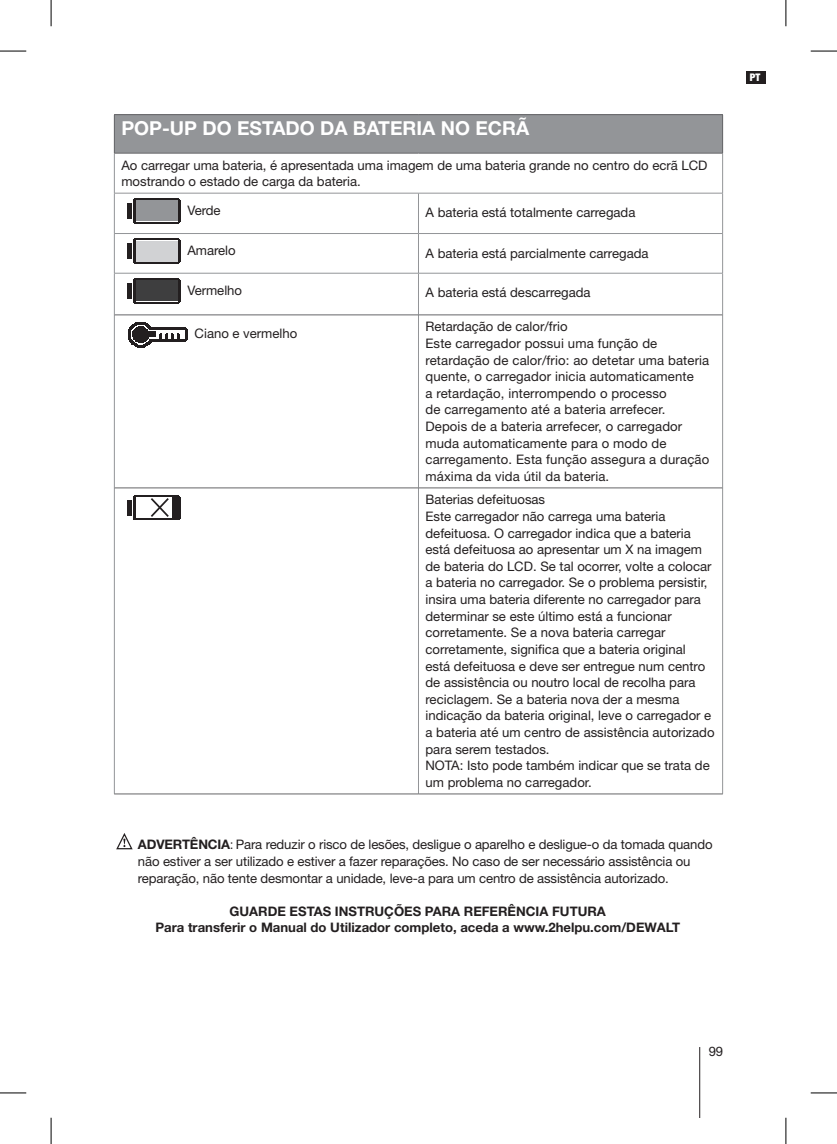
<style>
.page{position:relative;width:837px;height:1144px;background:#fff}
.page>*{position:absolute;margin:0;border:0;box-sizing:border-box;transform-origin:0 0}
.t1{font:700 19.25px "Helvetica Neue LT Std";color:#fff}
.t2{font:13.12px/16.6px "Helvetica Neue LT Std";color:#231f20}
.t3{font:700 13.12px/16.6px "Helvetica Neue LT Std";color:#231f20;text-align:center}
.t4{font:900 condensed 11.38px "Helvetica Neue LT Std";color:#fff}
.s1{font-weight:700}
.s2{font-stretch:condensed}
.s3{font-size:10.5px}
</style>
<div class="page">
<hr style="left:699px;top:1047px;width:1px;height:71px;background:#231f20">
<div style="left:746px;top:72px;width:19px;height:12px;background:#231f20"></div>
<svg style="left:116px;top:833px;width:17px;height:17px"></svg>
<div style="left:114px;top:115px;width:608px;height:38px;background:#939598"></div>
<hr style="left:114px;top:153px;width:1px;height:40px;background:#939598">
<hr style="left:722px;top:153px;width:1px;height:40px;background:#939598">
<hr style="left:114px;top:193px;width:304px;height:1px;background:#939598">
<hr style="left:114px;top:193px;width:1px;height:40px;background:#939598">
<hr style="left:418px;top:193px;width:304px;height:1px;background:#939598">
<hr style="left:418px;top:193px;width:1px;height:40px;background:#939598">
<hr style="left:722px;top:193px;width:1px;height:40px;background:#939598">
<hr style="left:114px;top:233px;width:304px;height:1px;background:#939598">
<hr style="left:114px;top:234px;width:1px;height:39px;background:#939598">
<hr style="left:418px;top:233px;width:304px;height:1px;background:#939598">
<hr style="left:418px;top:234px;width:1px;height:39px;background:#939598">
<hr style="left:722px;top:234px;width:1px;height:39px;background:#939598">
<hr style="left:114px;top:273px;width:304px;height:1px;background:#939598">
<hr style="left:114px;top:273px;width:1px;height:42px;background:#939598">
<hr style="left:418px;top:273px;width:304px;height:1px;background:#939598">
<hr style="left:418px;top:273px;width:1px;height:42px;background:#939598">
<hr style="left:722px;top:273px;width:1px;height:42px;background:#939598">
<hr style="left:114px;top:315px;width:1px;height:173px;background:#939598">
<hr style="left:418px;top:315px;width:1px;height:173px;background:#939598">
<hr style="left:722px;top:315px;width:1px;height:173px;background:#939598">
<hr style="left:114px;top:488px;width:1px;height:306px;background:#939598">
<hr style="left:418px;top:488px;width:1px;height:306px;background:#939598">
<hr style="left:722px;top:488px;width:1px;height:306px;background:#939598">
<hr style="left:114px;top:115px;width:1px;height:38px;background:#656568">
<hr style="left:114px;top:114px;width:304px;height:1px;background:#656568">
<hr style="left:418px;top:114px;width:304px;height:1px;background:#656568">
<hr style="left:114px;top:315px;width:304px;height:1px;background:#656568">
<hr style="left:418px;top:315px;width:304px;height:1px;background:#656568">
<hr style="left:114px;top:488px;width:304px;height:1px;background:#656568">
<hr style="left:418px;top:488px;width:304px;height:1px;background:#656568">
<hr style="left:114px;top:794px;width:304px;height:1px;background:#656568">
<hr style="left:418px;top:794px;width:304px;height:1px;background:#656568">
<hr style="left:722px;top:115px;width:1px;height:38px;background:#656568">
<hr style="left:114px;top:153px;width:304px;height:1px;background:#656568">
<hr style="left:418px;top:153px;width:304px;height:1px;background:#656568">
<hr style="left:134px;top:198px;width:45px;height:2px;background:#231f20">
<hr style="left:128px;top:203px;width:4px;height:15px;background:#231f20">
<div style="left:136px;top:201px;width:41px;height:20px;background:#939598"></div>
<hr style="left:133px;top:200px;width:2px;height:22px;background:#231f20">
<hr style="left:178px;top:200px;width:3px;height:22px;background:#231f20">
<hr style="left:178px;top:199px;width:2px;height:23px;background:#231f20">
<hr style="left:134px;top:222px;width:45px;height:1px;background:#231f20">
<hr style="left:134px;top:238px;width:45px;height:2px;background:#231f20">
<hr style="left:128px;top:243px;width:4px;height:16px;background:#231f20">
<div style="left:136px;top:241px;width:41px;height:20px;background:#d1d2d4"></div>
<hr style="left:133px;top:240px;width:2px;height:22px;background:#231f20">
<hr style="left:178px;top:240px;width:3px;height:22px;background:#231f20">
<hr style="left:178px;top:239px;width:2px;height:24px;background:#231f20">
<hr style="left:134px;top:262px;width:45px;height:2px;background:#231f20">
<hr style="left:134px;top:278px;width:45px;height:2px;background:#231f20">
<hr style="left:128px;top:283px;width:4px;height:15px;background:#231f20">
<div style="left:136px;top:281px;width:41px;height:20px;background:#3e3e3f"></div>
<hr style="left:133px;top:280px;width:2px;height:22px;background:#231f20">
<hr style="left:178px;top:280px;width:3px;height:22px;background:#231f20">
<hr style="left:178px;top:279px;width:2px;height:24px;background:#231f20">
<hr style="left:134px;top:302px;width:45px;height:1px;background:#231f20">
<hr style="left:149px;top:327px;width:35px;height:2px;background:#231f20">
<div style="left:132px;top:331px;width:24px;height:6px;background:#231f20"></div>
<hr style="left:149px;top:340px;width:35px;height:2px;background:#231f20">
<svg style="left:159px;top:328px;width:29px;height:13px"></svg>
<svg style="left:128px;top:322px;width:24px;height:25px"></svg>
<svg style="left:150px;top:498px;width:19px;height:19px"></svg>
<hr style="left:134px;top:495px;width:45px;height:2px;background:#231f20">
<hr style="left:128px;top:500px;width:4px;height:15px;background:#231f20">
<div style="left:172px;top:497px;width:5px;height:21px;background:#231f20"></div>
<hr style="left:133px;top:496px;width:2px;height:22px;background:#231f20">
<hr style="left:178px;top:496px;width:3px;height:22px;background:#231f20">
<hr style="left:178px;top:496px;width:2px;height:23px;background:#231f20">
<hr style="left:134px;top:518px;width:45px;height:2px;background:#231f20">
<svg style="left:0;top:51px;width:26px;height:1px"></svg>
<svg style="left:810px;top:51px;width:26px;height:1px"></svg>
<svg style="left:0;top:1092px;width:26px;height:1px"></svg>
<svg style="left:810px;top:1092px;width:26px;height:1px"></svg>
<svg style="left:51px;top:0;width:1px;height:26px"></svg>
<svg style="left:51px;top:1118px;width:1px;height:26px"></svg>
<svg style="left:785px;top:0;width:1px;height:26px"></svg>
<svg style="left:785px;top:1118px;width:1px;height:26px"></svg>
<h1 class="t1" style="left:121px;top:117px;width:409px">POP-UP DO ESTADO DA BATERIA NO ECRÃ</h1>
<p class="t2" style="left:121px;top:156px;width:587px">Ao carregar uma bateria, é apresentada uma imagem de uma bateria grande no centro do ecrã LCD mostrando o estado de carga da bateria.</p>
<p class="t2" style="left:187px;top:201px;width:35px">Verde</p>
<p class="t2" style="left:425px;top:204px;width:211px">A bateria está totalmente carregada</p>
<p class="t2" style="left:187px;top:242px;width:50px">Amarelo</p>
<p class="t2" style="left:425px;top:245px;width:224px">A bateria está parcialmente carregada</p>
<p class="t2" style="left:187px;top:282px;width:56px">Vermelho</p>
<p class="t2" style="left:425px;top:284px;width:167px">A bateria está descarregada</p>
<p class="t2" style="left:194px;top:325px;width:104px">Ciano e vermelho</p>
<p class="t2" style="left:425px;top:318px;width:285px">Retardação de calor/frio<br>Este carregador possui uma função de retardação de calor/frio: ao detetar uma bateria quente, o carregador inicia automaticamente<br>a retardação, interrompendo o processo<br>de carregamento até a bateria arrefecer.<br>Depois de a bateria arrefecer, o carregador muda automaticamente para o modo de carregamento. Esta função assegura a duração máxima da vida útil da bateria.</p>
<p class="t2" style="left:425px;top:491px;width:290px">Baterias defeituosas<br>Este carregador não carrega uma bateria defeituosa. O carregador indica que a bateria está defeituosa ao apresentar um X na imagem de bateria do LCD. Se tal ocorrer, volte a colocar a bateria no carregador. Se o problema persistir, insira uma bateria diferente no carregador para determinar se este último está a funcionar corretamente. Se a nova bateria carregar corretamente, significa que a bateria original<br>está defeituosa e deve ser entregue num centro de assistência ou noutro local de recolha para reciclagem. Se a bateria nova der a mesma indicação da bateria original, leve o carregador e a bateria até um centro de assistência autorizado para serem testados.<br>NOTA: Isto pode também indicar que se trata de um problema no carregador.</p>
<p class="t2" style="left:138px;top:836px;width:576px"><span class="s1">ADVERTÊNCIA</span><span class="s2">:</span> Para reduzir o risco de lesões, desligue o aparelho e desligue-o da tomada quando não estiver a ser utilizado e estiver a fazer reparações. No caso de ser necessário assistência ou reparação, não tente desmontar a unidade, leve-a para um centro de assistência autorizado.</p>
<p class="t3" style="left:155px;top:902px;width:526px">GUARDE ESTAS INSTRUÇÕES PARA REFERÊNCIA FUTURA<br>Para transferir o Manual do Utilizador completo, aceda a www.2helpu.com/DEWALT</p>
<p class="t4" style="left:749px;top:71px;width:14px">EN<span class="s3">PT</span></p>
<p class="t2" style="left:708px;top:1043px;width:16px">99</p>
</div>
